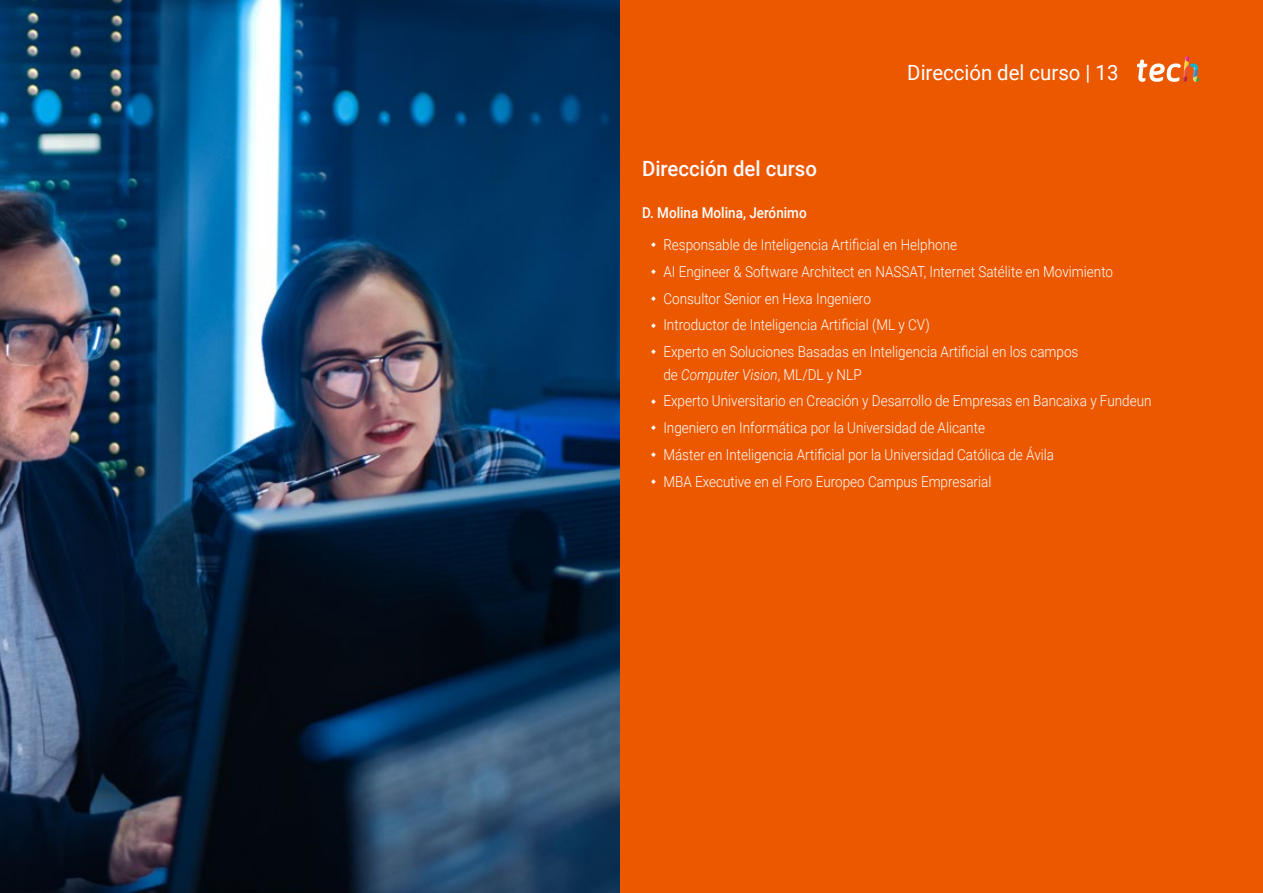
<style>
.page{position:relative;width:1263px;height:893px;background:#fff}
.page>*{position:absolute;margin:0;border:0;box-sizing:border-box;transform-origin:0 0}
.t1{font:21px "Roboto";color:#fff}
.t2{font:500 21px "Roboto";color:#fffbff}
.t3{font:300 15px/26.7px "Roboto";color:#fff;scale:.9 1}
.t4{font:500 15px "Roboto";color:#fff;scale:.9 1}
.s1{font-style:italic}
</style>
<div class="page">
<img style="left:0;top:0;width:621px;height:893px">
<div style="left:621px;top:0;width:642px;height:893px;background:#ec5800"></div>
<svg style="left:1137px;top:56px;width:62px;height:26px"></svg>
<h1 class="t2" style="left:642px;top:154px;width:176px">Dirección del curso</h1>
<h1 class="t1" style="left:907px;top:57px;width:213px">Dirección del curso | 13</h1>
<p class="t4" style="left:642px;top:202px;width:184px">D. Molina Molina, Jerónimo</p>
<p class="t3" style="left:663px;top:231px;width:501px">Responsable de Inteligencia Artificial en Helphone<br>AI Engineer &amp; Software Architect en NASSAT, Internet Satélite en Movimiento Consultor Senior en Hexa Ingeniero<br>Introductor de Inteligencia Artificial (ML y CV)<br>Experto en Soluciones Basadas en Inteligencia Artificial en los campos</p>
<p class="t3" style="left:663px;top:360px;width:544px">de <span class="s1">Computer Vision</span>, ML/DL y NLP<br>Experto Universitario en Creación y Desarrollo de Empresas en Bancaixa y Fundeun Ingeniero en Informática por la Universidad de Alicante<br>Máster en Inteligencia Artificial por la Universidad Católica de Ávila<br>MBA Executive en el Foro Europeo Campus Empresarial</p>
</div>
